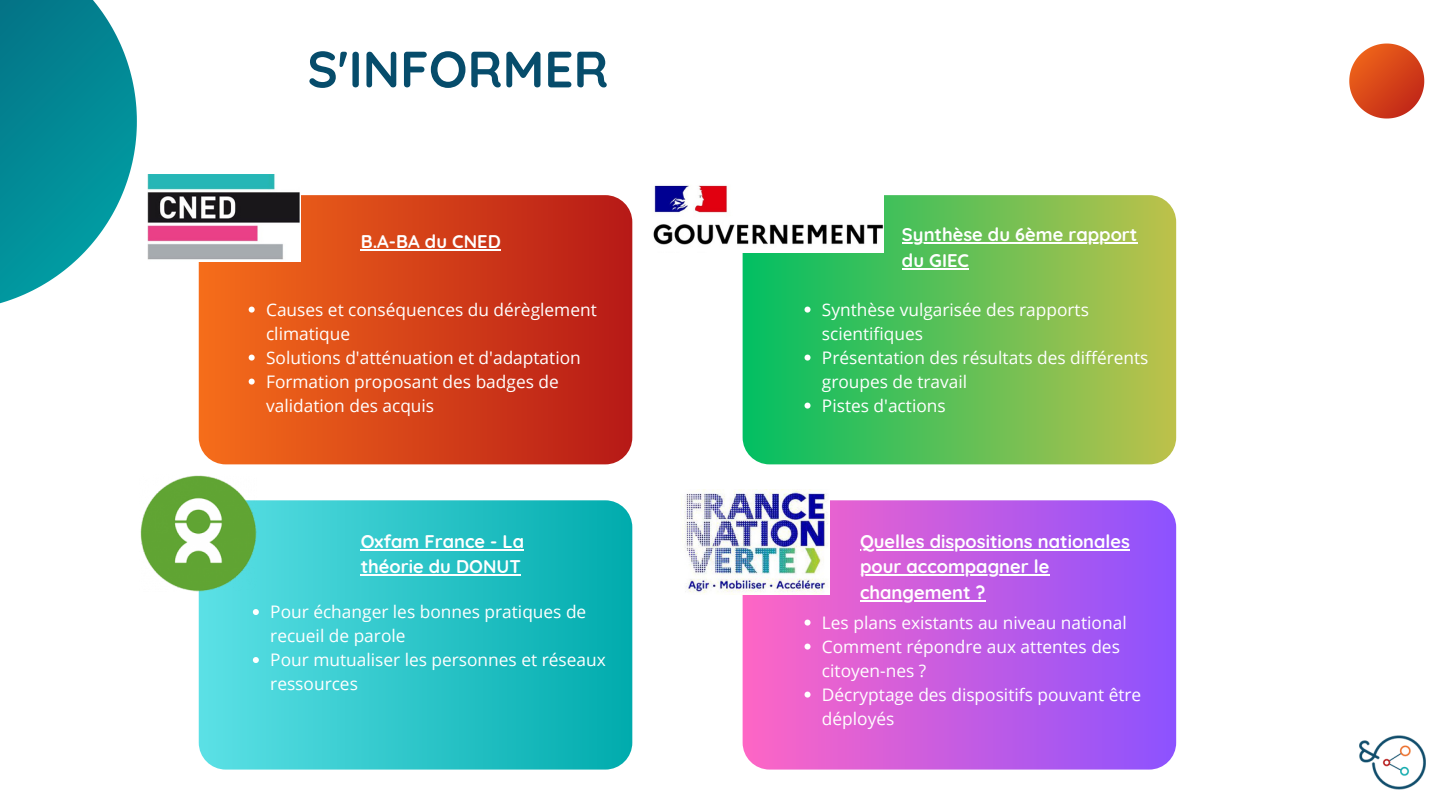
<style>
.page{position:relative;width:1440px;height:810px;background:#fff}
.page>*{position:absolute;margin:0;border:0;box-sizing:border-box;transform-origin:0 0}
.t1{font:700 51px "Quicksand";color:#064c6b}
.t2{font:700 18.3px/25.5px "Quicksand";color:#fff}
.t3{font:17.3px/24px "Open Sans";color:#fff}
</style>
<div class="page">
<svg style="left:1349px;top:44px;width:75px;height:75px"></svg>
<div style="left:199px;top:195px;width:433px;height:269px;background:linear-gradient(to right,#f66f1c,#b61916);border-radius:27px"></div>
<div style="left:743px;top:195px;width:433px;height:269px;background:linear-gradient(to right,#01bf63,#bec14a);border-radius:27px"></div>
<div style="left:199px;top:500px;width:433px;height:270px;background:linear-gradient(to right,#5ce1e6,#01abad);border-radius:27px"></div>
<div style="left:743px;top:500px;width:433px;height:270px;background:linear-gradient(to right,#ff68c5,#8c52ff);border-radius:27px"></div>
<svg style="left:0;top:0;width:137px;height:304px"></svg>
<img style="left:1359px;top:735px;width:67px;height:55px">
<img style="left:148px;top:175px;width:152px;height:86px">
<img style="left:653px;top:185px;width:231px;height:68px">
<img style="left:681px;top:489px;width:148px;height:105px">
<img style="left:140px;top:475px;width:117px;height:116px">
<hr style="left:361px;top:549px;width:163px;height:2px;background:#fff">
<hr style="left:361px;top:575px;width:160px;height:1px;background:#fff">
<hr style="left:361px;top:249px;width:140px;height:2px;background:#fff">
<svg style="left:249px;top:307px;width:6px;height:6px"></svg>
<svg style="left:249px;top:355px;width:6px;height:6px"></svg>
<svg style="left:249px;top:379px;width:6px;height:6px"></svg>
<svg style="left:253px;top:609px;width:6px;height:6px"></svg>
<svg style="left:253px;top:657px;width:6px;height:6px"></svg>
<hr style="left:860px;top:549px;width:270px;height:2px;background:#fff">
<hr style="left:860px;top:575px;width:189px;height:1px;background:#fff">
<hr style="left:860px;top:600px;width:125px;height:2px;background:#fff">
<svg style="left:805px;top:620px;width:6px;height:6px"></svg>
<svg style="left:805px;top:644px;width:6px;height:6px"></svg>
<svg style="left:805px;top:692px;width:6px;height:6px"></svg>
<svg style="left:805px;top:307px;width:6px;height:6px"></svg>
<svg style="left:805px;top:355px;width:6px;height:6px"></svg>
<svg style="left:805px;top:403px;width:6px;height:6px"></svg>
<hr style="left:902px;top:243px;width:235px;height:1px;background:#fff">
<hr style="left:902px;top:268px;width:67px;height:2px;background:#fff">
<p class="t1" style="left:307px;top:36px;width:303px">S'INFORMER</p>
<p class="t2" style="left:361px;top:228px;width:142px">B.A-BA du CNED</p>
<p class="t3" style="left:266px;top:297px;width:332px">Causes et conséquences du dérèglement climatique</p>
<p class="t3" style="left:266px;top:345px;width:316px">Solutions d'atténuation et d'adaptation</p>
<p class="t3" style="left:266px;top:369px;width:294px">Formation proposant des badges de validation des acquis</p>
<p class="t2" style="left:361px;top:528px;width:165px">Oxfam France - La théorie du DONUT</p>
<p class="t3" style="left:270px;top:599px;width:318px">Pour échanger les bonnes pratiques de recueil de parole</p>
<p class="t3" style="left:270px;top:647px;width:337px">Pour mutualiser les personnes et réseaux ressources</p>
<p class="t2" style="left:902px;top:222px;width:237px">Synthèse du 6ème rapport du GIEC</p>
<p class="t3" style="left:822px;top:297px;width:269px">Synthèse vulgarisée des rapports scientifiques</p>
<p class="t3" style="left:822px;top:345px;width:328px">Présentation des résultats des différents groupes de travail</p>
<p class="t3" style="left:822px;top:393px;width:125px">Pistes d'actions</p>
<p class="t2" style="left:860px;top:528px;width:271px">Quelles dispositions nationales pour accompagner le changement ?</p>
<p class="t3" style="left:822px;top:610px;width:306px">Les plans existants au niveau national</p>
<p class="t3" style="left:822px;top:634px;width:299px">Comment répondre aux attentes des citoyen-nes ?</p>
<p class="t3" style="left:822px;top:682px;width:321px">Décryptage des dispositifs pouvant être déployés</p>
</div>
